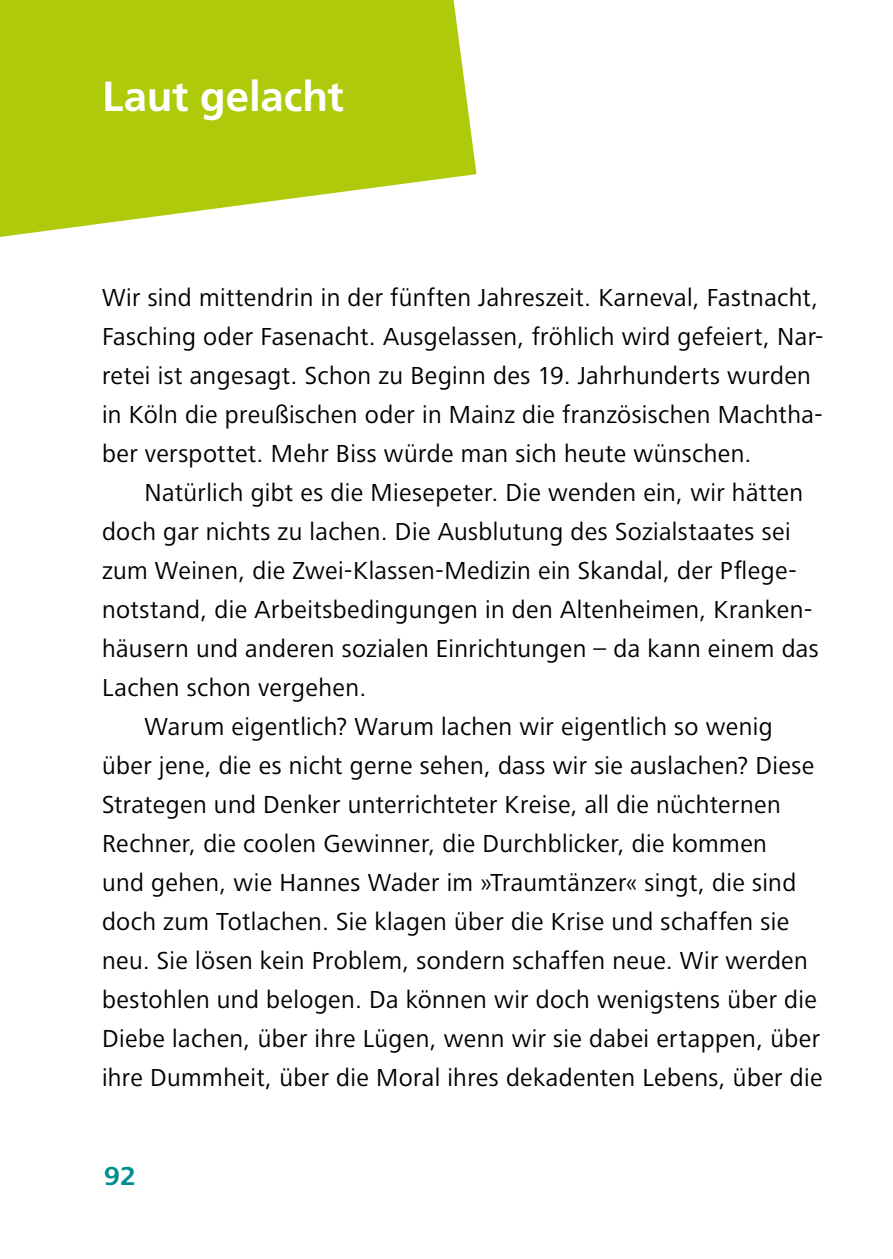
<style>
.page{position:relative;width:893px;height:1259px;background:#fff}
.page>*{position:absolute;margin:0;border:0;box-sizing:border-box;transform-origin:0 0}
.t1{font:700 42px "Frutiger";color:#fff}
.t2{font:700 27px "Frutiger Next LT";color:#008e8f}
.t3{font:25.5px/39px "Frutiger Next LT";letter-spacing:.015em;color:#000}
</style>
<div class="page">
<svg style="left:0;top:0;width:476px;height:237px;background:#b9d029"></svg>
<h1 class="t1" style="left:102px;top:71px;width:243px">Laut gelacht</h1>
<p class="t3" style="left:102px;top:278px;width:723px">Wir sind mittendrin in der fünften Jahreszeit. Karneval, Fastnacht, Fasching oder Fasenacht. Ausgelassen, fröhlich wird gefeiert, Nar&shy;retei ist angesagt. Schon zu Beginn des 19. Jahrhunderts wurden in Köln die preußischen oder in Mainz die französischen Machtha&shy;ber verspottet. Mehr Biss würde man sich heute wünschen.</p>
<p class="t3" style="left:145px;top:473px;width:660px">Natürlich gibt es die Miesepeter. Die wenden ein, wir hätten</p>
<p class="t3" style="left:102px;top:512px;width:690px">doch gar nichts zu lachen. Die Ausblutung des Sozialstaates sei</p>
<p class="t3" style="left:102px;top:551px;width:696px">zum Weinen, die Zwei-Klassen-Medizin ein Skandal, der Pflege-</p>
<p class="t3" style="left:102px;top:590px;width:712px">notstand, die Arbeitsbedingungen in den Altenheimen, Kranken-</p>
<p class="t3" style="left:102px;top:629px;width:718px">häusern und anderen sozialen Einrichtungen – da kann einem das</p>
<p class="t3" style="left:102px;top:668px;width:266px">Lachen schon vergehen.</p>
<p class="t3" style="left:145px;top:707px;width:629px">Warum eigentlich? Warum lachen wir eigentlich so wenig</p>
<p class="t3" style="left:102px;top:746px;width:714px">über jene, die es nicht gerne sehen, dass wir sie auslachen? Diese</p>
<p class="t3" style="left:102px;top:785px;width:680px">Strategen und Denker unterrichteter Kreise, all die nüchternen</p>
<p class="t3" style="left:102px;top:824px;width:666px">Rechner, die coolen Gewinner, die Durchblicker, die kommen</p>
<p class="t3" style="left:102px;top:862px;width:696px">und gehen, wie Hannes Wader im »Traumtänzer« singt, die sind</p>
<p class="t3" style="left:102px;top:901px;width:689px">doch zum Totlachen. Sie klagen über die Krise und schaffen sie</p>
<p class="t3" style="left:102px;top:940px;width:707px">neu. Sie lösen kein Problem, sondern schaffen neue. Wir werden</p>
<p class="t3" style="left:102px;top:979px;width:716px">bestohlen und belogen. Da können wir doch wenigstens über die</p>
<p class="t3" style="left:102px;top:1018px;width:719px">Diebe lachen, über ihre Lügen, wenn wir sie dabei ertappen, über</p>
<p class="t3" style="left:102px;top:1057px;width:722px">ihre Dummheit, über die Moral ihres dekadenten Lebens, über die</p>
<p class="t2" style="left:104px;top:1160px;width:33px">92</p>
</div>
